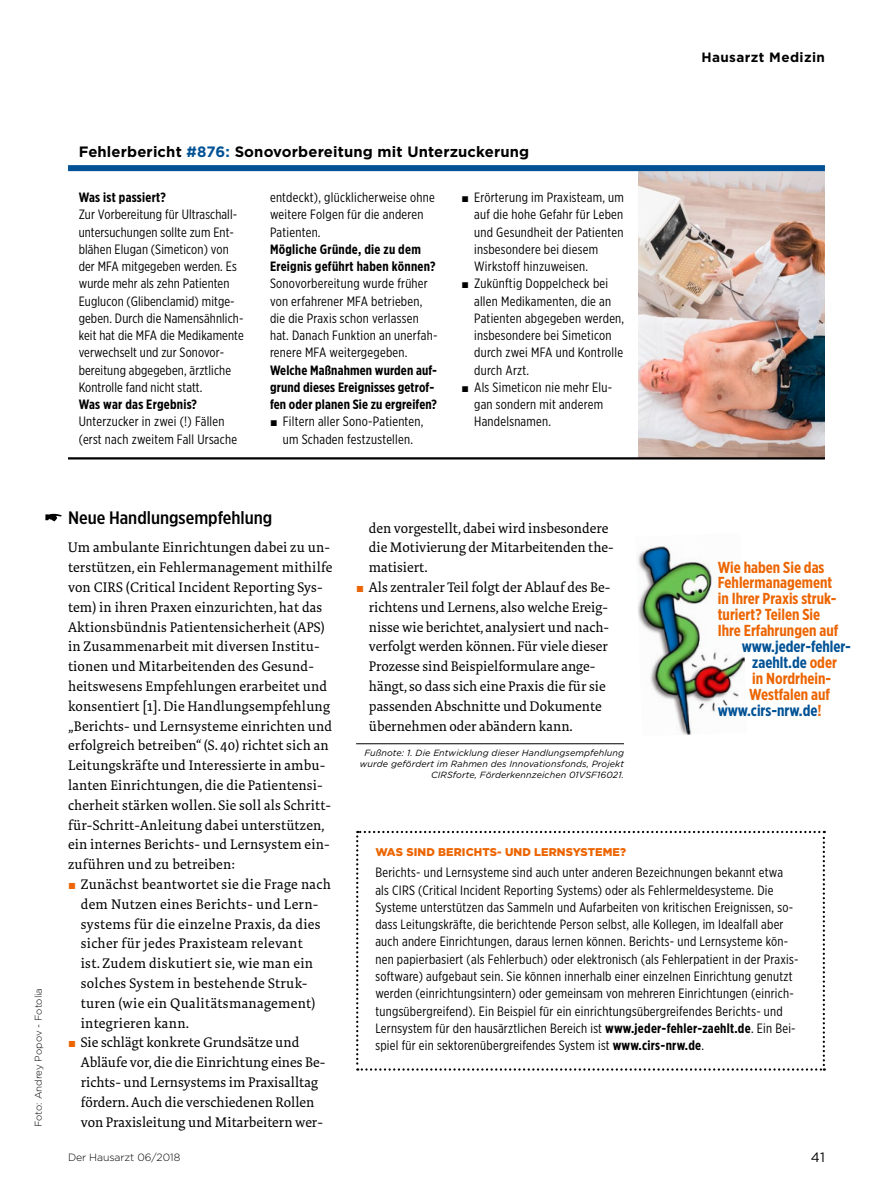
<style>
.page{position:relative;width:893px;height:1191px;background:#fff}
.page>*{position:absolute;margin:0;border:0;box-sizing:border-box;transform-origin:0 0}
.t1{font:500 18px "Gotham X Narrow";color:#000;scale:1.1 1}
.t2{font:700 15.9px/15.9px "Gotham X Narrow";color:#ec6502}
.t3{font:700 15.9px "Gotham X Narrow";color:#005295}
.t4{font:700 15px "Gotham";letter-spacing:.01em;color:#000}
.t5{font:14.25px/19.8px "Tundra Pro";letter-spacing:.01em;color:#000}
.t6{font:13.5px/17.2px "Gotham X Narrow";letter-spacing:.02em;color:#000}
.t7{font:700 13.5px/17.2px "Gotham X Narrow";letter-spacing:.01em;color:#000}
.t8{font:700 13.5px "Gotham";letter-spacing:.03em;color:#000}
.t9{font:13.5px "Gotham";color:#000}
.t10{font:900 11.25px "Gotham";letter-spacing:.01em;color:#ec6502}
.t11{font:300 10.5px "Gotham";letter-spacing:-.01em;color:#000}
.t12{font:300 9.75px "Gotham";color:#000}
.t13{font:italic 9px/11.2px "Gotham";letter-spacing:.01em;color:#000;text-align:right}
.s1{color:#005295}
.s2{color:#ec6502}
.s3{font-weight:700}
</style>
<div class="page">
<img style="left:638px;top:171px;width:187px;height:286px">
<div style="left:68px;top:165px;width:757px;height:6px;background:#005295"></div>
<hr style="left:68px;top:457px;width:757px;height:2px;background:#000">
<svg style="left:356px;top:831px;width:469px;height:239px"></svg>
<img style="left:638px;top:546px;width:107px;height:189px">
<svg style="left:45px;top:514px;width:17px;height:7px"></svg>
<hr style="left:356px;top:743px;width:268px;height:1px;background:#000">
<p class="t8" style="left:701px;top:48px;width:125px">Hausarzt Medizin</p>
<p class="t4" style="left:79px;top:141px;width:452px">Fehlerbericht <span class="s1">#876:</span> Sonovorbereitung mit Unterzuckerung</p>
<p class="t7" style="left:79px;top:188px;width:89px">Was ist passiert?</p>
<p class="t6" style="left:79px;top:206px;width:167px">Zur Vorbereitung für Ultraschall&shy;untersuchungen sollte zum Ent&shy;blähen Elugan (Simeticon) von der MFA mitgegeben werden. Es wurde mehr als zehn Patienten<br>Euglucon (Glibenclamid) mitge&shy;geben. Durch die Namensähnlich&shy;keit hat die MFA die Medikamente verwechselt und zur Sonovor&shy;bereitung abgegeben, ärztliche<br>Kontrolle fand nicht statt.</p>
<p class="t7" style="left:79px;top:395px;width:120px">Was war das Ergebnis?</p>
<p class="t6" style="left:79px;top:413px;width:160px">Unterzucker in zwei (!) Fällen (erst nach zweitem Fall Ursache</p>
<p class="t6" style="left:270px;top:188px;width:166px">entdeckt), glücklicherweise ohne weitere Folgen für die anderen<br>Patienten.</p>
<p class="t7" style="left:270px;top:240px;width:167px">Mögliche Gründe, die zu dem<br>Ereignis geführt haben können?</p>
<p class="t6" style="left:270px;top:275px;width:169px">Sonovorbereitung wurde früher von erfahrener MFA betrieben, die die Praxis schon verlassen hat. Danach Funktion an unerfah&shy;renere MFA weitergegeben.</p>
<p class="t7" style="left:270px;top:361px;width:169px">Welche Maßnahmen wurden auf&shy;grund dieses Ereignisses getrof&shy;fen oder planen Sie zu ergreifen?</p>
<p class="t6" style="left:270px;top:413px;width:155px;text-align:center">▪ Filtern aller Sono-Patienten, um Schaden festzustellen.</p>
<p class="t6" style="left:474px;top:188px;width:151px;text-indent:-13px">▪ Erörterung im Praxisteam, um auf die hohe Gefahr für Leben und Gesundheit der Patienten insbesondere bei diesem<br>Wirkstoff hinzuweisen.</p>
<p class="t6" style="left:474px;top:275px;width:152px;text-indent:-13px">▪ Zukünftig Doppelcheck bei allen Medikamenten, die an<br>Patienten abgegeben werden, insbesondere bei Simeticon durch zwei MFA und Kontrolle durch Arzt.</p>
<p class="t6" style="left:474px;top:378px;width:140px;text-indent:-13px">▪ Als Simeticon nie mehr Elu&shy;gan sondern mit anderem<br>Handelsnamen.</p>
<p class="t12" style="left:32px;top:1127px;width:141px;rotate:-90deg">Foto: Andrey Popov - Fotolia</p>
<h1 class="t1" style="left:68px;top:506px;width:187px">Neue Handlungsempfehlung</h1>
<p class="t5" style="left:68px;top:538px;width:266px">Um ambulante Einrichtungen dabei zu un&shy;terstützen, ein Fehlermanagement mithilfe von CIRS (Critical Incident Reporting Sys&shy;tem) in ihren Praxen einzurichten, hat das Aktionsbündnis Patientensicherheit (APS) in Zusammenarbeit mit diversen Institu&shy;tionen und Mitarbeitenden des Gesund&shy;heitswesens Empfehlungen erarbeitet und konsentiert [1]. Die Handlungsempfehlung „Berichts- und Lernsysteme einrichten und erfolgreich betreiben“ (S. 40) richtet sich an Leitungskräfte und Interessierte in ambu&shy;lanten Einrichtungen, die die Patientensi&shy;cherheit stärken wollen. Sie soll als Schritt&shy;für-Schritt-Anleitung dabei unterstützen, ein internes Berichts- und Lernsystem ein&shy;zuführen und zu betreiben:</p>
<p class="t5" style="left:81px;top:874px;width:252px;text-indent:-13px"><span class="s2">▪</span> Zunächst beantwortet sie die Frage nach dem Nutzen eines Berichts- und Lern&shy;systems für die einzelne Praxis, da dies sicher für jedes Praxisteam relevant<br>ist. Zudem diskutiert sie, wie man ein solches System in bestehende Struk&shy;turen (wie ein Qualitätsmanagement) integrieren kann.</p>
<p class="t5" style="left:81px;top:1033px;width:246px;text-indent:-13px"><span class="s2">▪</span> Sie schlägt konkrete Grundsätze und Abläufe vor, die die Einrichtung eines Be&shy;richts- und Lernsystems im Praxisalltag fördern. Auch die verschiedenen Rollen von Praxisleitung und Mitarbeitern wer-</p>
<p class="t11" style="left:68px;top:1150px;width:114px">Der Hausarzt 06/2018</p>
<p class="t5" style="left:369px;top:518px;width:246px">den vorgestellt, dabei wird insbesondere die Motivierung der Mitarbeitenden the&shy;matisiert.</p>
<p class="t5" style="left:369px;top:577px;width:243px;text-indent:-13px"><span class="s2">▪</span> Als zentraler Teil folgt der Ablauf des Be&shy;richtens und Lernens, also welche Ereig&shy;nisse wie berichtet, analysiert und nach&shy;verfolgt werden können. Für viele dieser Prozesse sind Beispielformulare ange&shy;hängt, so dass sich eine Praxis die für sie passenden Abschnitte und Dokumente übernehmen oder abändern kann.</p>
<p class="t13" style="left:360px;top:746px;width:266px">Fußnote: 1. Die Entwicklung dieser Handlungsempfehlung wurde gefördert im Rahmen des Innovationsfonds, Projekt<br>CIRSforte, Förderkennzeichen 01VSF16021.</p>
<p class="t2" style="left:718px;top:559px;width:122px">Wie haben Sie das<br>Fehlermanagement in Ihrer Praxis struk&shy;turiert? Teilen Sie<br>Ihre Erfahrungen auf</p>
<p class="t3" style="left:742px;top:637px;width:111px">www.jeder-fehler-</p>
<p class="t3" style="left:752px;top:653px;width:86px">zaehlt.de <span class="s2">oder</span></p>
<p class="t2" style="left:752px;top:670px;width:81px">in Nordrhein-</p>
<p class="t2" style="left:749px;top:686px;width:82px">Westfalen auf</p>
<p class="t3" style="left:718px;top:700px;width:105px">www.cirs-nrw.de<span class="s2">!</span></p>
<p class="t10" style="left:375px;top:844px;width:252px">WAS SIND BERICHTS- UND LERNSYSTEME?</p>
<p class="t6" style="left:375px;top:864px;width:425px">Berichts- und Lernsysteme sind auch unter anderen Bezeichnungen bekannt etwa als CIRS (Critical Incident Reporting Systems) oder als Fehlermeldesysteme. Die Systeme unterstützen das Sammeln und Aufarbeiten von kritischen Ereignissen, so&shy;dass Leitungskräfte, die berichtende Person selbst, alle Kollegen, im Idealfall aber auch andere Einrichtungen, daraus lernen können. Berichts- und Lernsysteme kön&shy;nen papierbasiert (als Fehlerbuch) oder elektronisch (als Fehlerpatient in der Praxis&shy;software) aufgebaut sein. Sie können innerhalb einer einzelnen Einrichtung genutzt werden (einrichtungsintern) oder gemeinsam von mehreren Einrichtungen (einrich&shy;tungsübergreifend). Ein Beispiel für ein einrichtungsübergreifendes Berichts- und Lernsystem für den hausärztlichen Bereich ist <span class="s3">www.jeder-fehler-zaehlt.de</span>. Ein Bei&shy;spiel für ein sektorenübergreifendes System ist <span class="s3">www.cirs-nrw.de</span>.</p>
<p class="t9" style="left:811px;top:1148px;width:16px">41</p>
</div>
